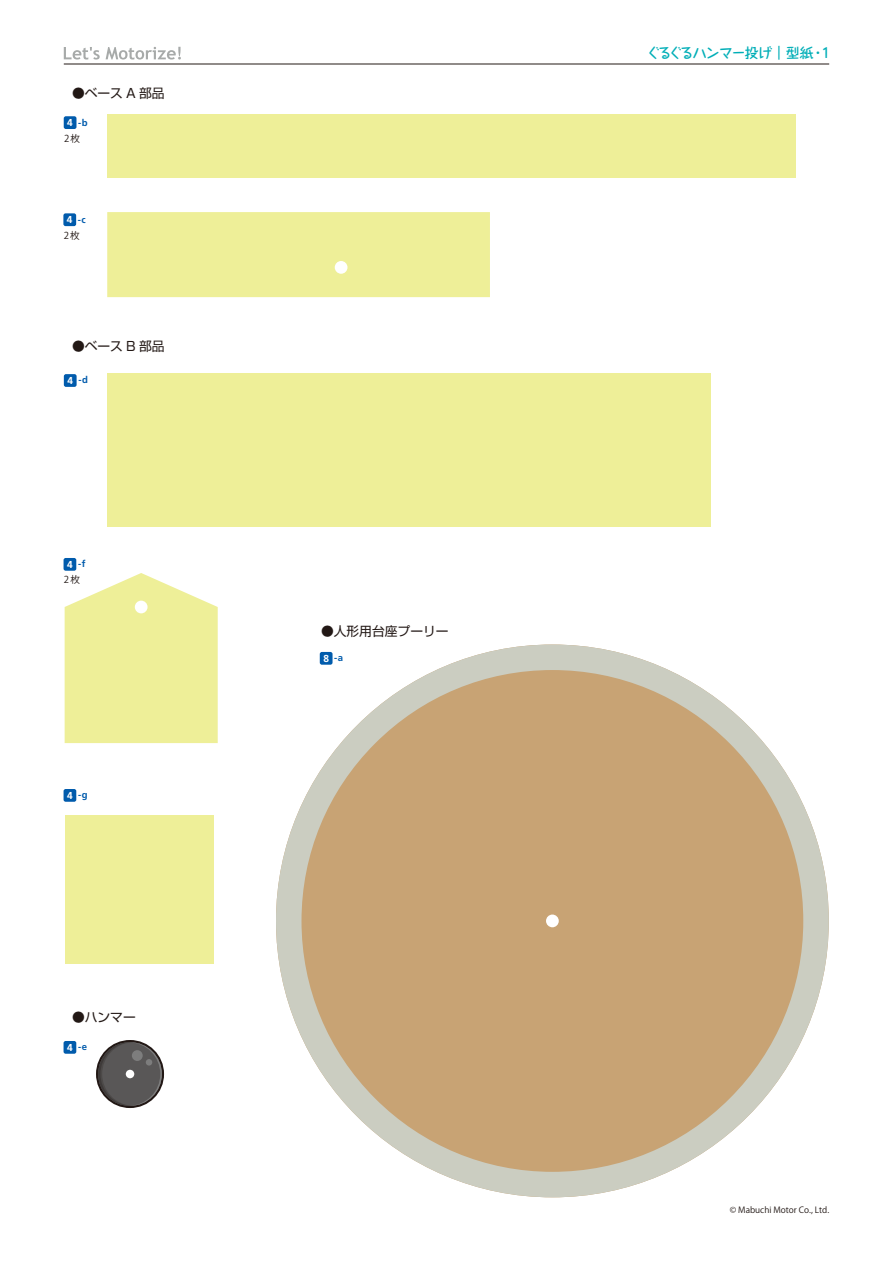
<style>
.page{position:relative;width:893px;height:1263px;background:#fff}
.page>*{position:absolute;margin:0;border:0;box-sizing:border-box;transform-origin:0 0}
.t1{font:700 13.8px "Taka Hand Std De";letter-spacing:-.065em;color:#00aeb7}
.t2{font:12.75px "Shin Go Pro";color:#221815}
.t3{font:700 9.6px "Frutiger LT Std";color:#005bac}
.t4{font:9.6px "Koz Go Pro";color:#221815}
.t5{font:8.55px "Koz Go Pro";color:#221815}
.s1{font-size:10.05px;color:#fff}
</style>
<div class="page">
<hr style="left:64px;top:64px;width:765px;height:1px;background:#221815">
<svg style="left:106px;top:47px;width:75px;height:13px"></svg>
<svg style="left:64px;top:47px;width:36px;height:13px"></svg>
<div style="left:107px;top:114px;width:689px;height:64px;background:#eeef98"></div>
<div style="left:107px;top:373px;width:604px;height:153px;background:#eeef98"></div>
<svg style="left:65px;top:573px;width:153px;height:170px;background:#eff0a2"></svg>
<div style="left:65px;top:815px;width:148px;height:149px;background:#eeef98"></div>
<svg style="left:276px;top:644px;width:553px;height:553px;fill:#c8a374"></svg>
<svg style="left:96px;top:1040px;width:68px;height:68px"></svg>
<svg style="left:98px;top:1042px;width:64px;height:64px;background:#6e6c6b"></svg>
<div style="left:126px;top:1070px;width:8px;height:8px;background:#fff;border-radius:50%"></div>
<div style="left:64px;top:116px;width:12px;height:13px;background:#005bac;border-radius:2px"></div>
<div style="left:63px;top:213px;width:13px;height:13px;background:#005bac;border-radius:2px"></div>
<div style="left:64px;top:374px;width:13px;height:13px;background:#005bac;border-radius:2px"></div>
<div style="left:64px;top:558px;width:12px;height:13px;background:#005bac;border-radius:2px"></div>
<div style="left:64px;top:789px;width:12px;height:13px;background:#005bac;border-radius:2px"></div>
<div style="left:64px;top:1041px;width:12px;height:13px;background:#005bac;border-radius:2px"></div>
<div style="left:320px;top:652px;width:13px;height:13px;background:#005bac;border-radius:2px"></div>
<div style="left:107px;top:212px;width:383px;height:85px;background:#eeef98"></div>
<p class="t2" style="left:72px;top:83px;width:94px">●ベース A 部品</p>
<p class="t3" style="left:67px;top:117px;width:22px"><span class="s1">4</span> -b</p>
<p class="t4" style="left:64px;top:132px;width:18px">2枚</p>
<p class="t3" style="left:67px;top:214px;width:20px"><span class="s1">4</span> -c</p>
<p class="t4" style="left:64px;top:229px;width:18px">2枚</p>
<p class="t2" style="left:72px;top:336px;width:94px">●ベース B 部品</p>
<p class="t3" style="left:67px;top:374px;width:22px"><span class="s1">4</span> -d</p>
<p class="t3" style="left:67px;top:558px;width:20px"><span class="s1">4</span> -f</p>
<p class="t4" style="left:64px;top:574px;width:18px">2枚</p>
<p class="t3" style="left:67px;top:789px;width:22px"><span class="s1">4</span> -g</p>
<p class="t2" style="left:72px;top:1006px;width:65px">●ハンマー</p>
<p class="t3" style="left:67px;top:1041px;width:21px"><span class="s1">4</span> -e</p>
<p class="t2" style="left:321px;top:621px;width:129px">●人形用台座プーリー</p>
<p class="t3" style="left:323px;top:652px;width:21px"><span class="s1">8</span> -a</p>
<p class="t1" style="left:647px;top:43px;width:184px">ぐるぐるハンマー投げ｜型紙・1</p>
<p class="t5" style="left:730px;top:1204px;width:101px">© Mabuchi Motor Co., Ltd.</p>
</div>
